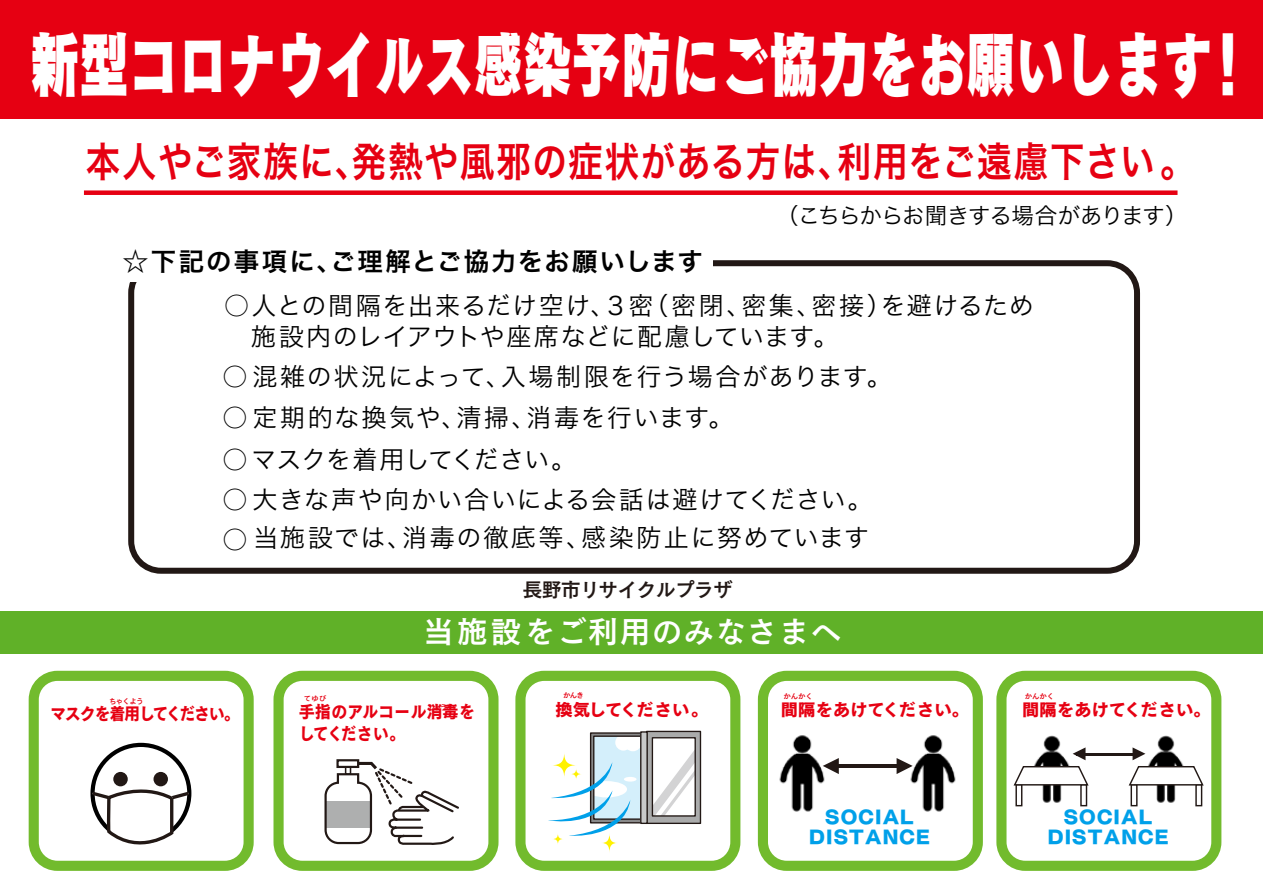
<style>
.page{position:relative;width:1263px;height:893px;background:#fff}
.page>*{position:absolute;margin:0;border:0;box-sizing:border-box;transform-origin:0 0}
.t1{font:69.75px "New Cezanne CID EB";letter-spacing:.04em;color:#fff;scale:.68 1}
.t2{font:40.95px "Hira Kaku Pro W6";letter-spacing:.04em;color:#e60012;scale:.84 1}
.t3{font:30px "New Cezanne CID DB";letter-spacing:.06em;color:#fff}
.t4{font:25.5px "Hira Kaku Pro W6";letter-spacing:.065em;color:#000}
.t5{font:25.05px/30px "Hira Kaku Pro W3";letter-spacing:.03em;color:#000}
.t6{font:25.05px "Hira Kaku Pro W3";letter-spacing:.05em;color:#000}
.t7{font:25.05px "Hira Kaku Pro W3";letter-spacing:.07em;color:#000}
.t8{font:25.05px "Hira Kaku Pro W3";color:#000}
.t9{font:22.5px "Hira Kaku Pro W3";letter-spacing:-.055em;color:#000}
.t10{font:19.5px "New Cezanne CID DB";letter-spacing:-.02em;color:#221815}
.t11{font:18.45px/20.2px "New Cezanne CID EB";letter-spacing:.06em;color:#00a0e9;text-align:center}
.t12{font:16.95px "New Cezanne CID B";color:#e60012}
.t13{font:16.95px "New Cezanne CID B";letter-spacing:-.04em;color:#e60012;scale:.91 1}
.t14{font:16.95px "New Cezanne CID B";letter-spacing:.04em;color:#e60012;scale:.91 1}
.t15{font:16.95px "New Cezanne CID B";letter-spacing:-.06em;color:#e60012}
.t16{font:16.95px "New Cezanne CID B";color:#e60012;scale:.91 1}
.t17{font:7.35px "New Cezanne CID DB";letter-spacing:-.04em;color:#e60012}
.t18{font:7.2px "New Cezanne CID DB";letter-spacing:-.2em;color:#e60012}
.t19{font:6.9px "New Cezanne CID DB";color:#e60012;scale:1.04 1}
.s1{font-family:"Hira Kaku Pro W6"}
</style>
<div class="page">
<div style="left:128px;top:260px;width:1012px;height:314px;border:6px solid #221815;border-radius:30px"></div>
<div style="left:102px;top:223px;width:610px;height:59px;background:#fff"></div>
<div style="left:0;top:0;width:1263px;height:118px;background:#e60012"></div>
<img style="left:757px;top:732px;width:68px;height:83px">
<img style="left:910px;top:735px;width:46px;height:77px">
<hr style="left:827px;top:764px;width:80px;height:4px;background:#221815">
<svg style="left:823px;top:758px;width:16px;height:16px"></svg>
<svg style="left:896px;top:758px;width:17px;height:16px"></svg>
<div style="left:29px;top:671px;width:225px;height:200px;border:10px solid #72bb2d;border-radius:24px"></div>
<div style="left:273px;top:671px;width:225px;height:200px;border:10px solid #72bb2d;border-radius:24px"></div>
<div style="left:515px;top:671px;width:225px;height:200px;border:10px solid #72bb2d;border-radius:24px"></div>
<div style="left:758px;top:671px;width:225px;height:200px;border:10px solid #72bb2d;border-radius:24px"></div>
<div style="left:113px;top:772px;width:15px;height:14px;background:#221815;border-radius:50%"></div>
<div style="left:153px;top:772px;width:15px;height:14px;background:#221815;border-radius:50%"></div>
<svg style="left:90px;top:783px;width:102px;height:62px"></svg>
<div style="left:345px;top:762px;width:6px;height:13px;border:2px solid #221815"></div>
<svg style="left:353px;top:760px;width:106px;height:85px"></svg>
<div style="left:338px;top:760px;width:20px;height:7px;background:#fff"></div>
<div style="left:336px;top:759px;width:23px;height:9px;border:2px solid #221815"></div>
<div style="left:325px;top:801px;width:45px;height:27px;background:#aeafaf"></div>
<div style="left:324px;top:782px;width:48px;height:62px;border:2px solid #221815;border-radius:13px"></div>
<div style="left:0;top:611px;width:1263px;height:42px;background:#60b128"></div>
<svg style="left:548px;top:730px;width:154px;height:106px"></svg>
<div style="left:624px;top:777px;width:12px;height:5px;background:#fff;border-radius:50%"></div>
<svg style="left:551px;top:752px;width:26px;height:26px"></svg>
<svg style="left:570px;top:768px;width:12px;height:12px"></svg>
<svg style="left:552px;top:833px;width:12px;height:12px"></svg>
<svg style="left:601px;top:833px;width:17px;height:20px"></svg>
<div style="left:84px;top:190px;width:1093px;height:5px;background:#e60012"></div>
<img style="left:1022px;top:735px;width:79px;height:70px">
<img style="left:1118px;top:735px;width:85px;height:70px">
<hr style="left:1076px;top:753px;width:65px;height:2px;background:#221815">
<div style="left:1015px;top:784px;width:7px;height:22px;border:1px solid #221815"></div>
<div style="left:1081px;top:785px;width:5px;height:21px;background:#fff"></div>
<div style="left:1080px;top:784px;width:7px;height:22px;border:1px solid #221815"></div>
<div style="left:1131px;top:785px;width:6px;height:21px;background:#fff"></div>
<div style="left:1130px;top:784px;width:7px;height:22px;border:1px solid #221815"></div>
<div style="left:1196px;top:785px;width:5px;height:21px;background:#fff"></div>
<div style="left:1195px;top:784px;width:7px;height:22px;border:1px solid #221815"></div>
<svg style="left:1013px;top:747px;width:76px;height:40px"></svg>
<svg style="left:1127px;top:747px;width:77px;height:40px"></svg>
<div style="left:996px;top:671px;width:225px;height:200px;border:10px solid #72bb2d;border-radius:24px"></div>
<h1 class="t1" style="left:31px;top:11px;width:1795px">新型コロナウイルス感染予防にご協力をお願いします！</h1>
<h2 class="t2" style="left:86px;top:125px;width:1321px">本人やご家族に、発熱や風邪の症状がある方は、利用をご遠慮下さい。</h2>
<p class="t9" style="left:776px;top:196px;width:413px">（こちらからお聞きする場合があります）</p>
<p class="t4" style="left:123px;top:238px;width:582px">☆下記の事項に、ご理解とご協力をお願いします</p>
<p class="t5" style="left:251px;top:289px;width:784px;text-indent:-27px">○人との間隔を出来るだけ空け、３密（密閉、密集、密接）を避けるため施設内のレイアウトや座席などに配慮しています。</p>
<p class="t6" style="left:223px;top:354px;width:671px">○ 混雑の状況によって、入場制限を行う場合があります。</p>
<p class="t7" style="left:223px;top:395px;width:512px">○ 定期的な換気や、清掃、消毒を行います。</p>
<p class="t8" style="left:223px;top:437px;width:355px">○マスクを着用してください。</p>
<p class="t6" style="left:223px;top:477px;width:651px">○ 大きな声や向かい合いによる会話は避けてください。</p>
<p class="t7" style="left:223px;top:516px;width:648px"><span class="s1">○</span> 当施設では、消毒の徹底等、感染防止に努めています</p>
<p class="t10" style="left:523px;top:576px;width:211px">長野市リサイクルプラザ</p>
<p class="t3" style="left:424px;top:610px;width:419px">当施設をご利用のみなさまへ</p>
<p class="t17" style="left:109px;top:696px;width:36px">ちゃくよう</p>
<p class="t19" style="left:304px;top:694px;width:23px">てゆび</p>
<p class="t14" style="left:299px;top:699px;width:194px">手指のアルコール消毒を</p>
<p class="t18" style="left:428px;top:702px;width:32px">しょうどく</p>
<p class="t13" style="left:50px;top:701px;width:209px">マスクを着用してください。</p>
<p class="t17" style="left:563px;top:690px;width:22px">かんき</p>
<p class="t15" style="left:555px;top:696px;width:155px">換気してください。</p>
<p class="t17" style="left:783px;top:691px;width:31px">かんかく</p>
<p class="t12" style="left:781px;top:697px;width:190px">間隔をあけてください。</p>
<p class="t17" style="left:1025px;top:691px;width:31px">かんかく</p>
<p class="t12" style="left:1022px;top:697px;width:190px">間隔をあけてください。</p>
<p class="t16" style="left:299px;top:721px;width:118px">してください。</p>
<p class="t11" style="left:809px;top:805px;width:122px">SOCIAL<br>DISTANCE</p>
<p class="t11" style="left:1048px;top:805px;width:122px">SOCIAL<br>DISTANCE</p>
</div>
